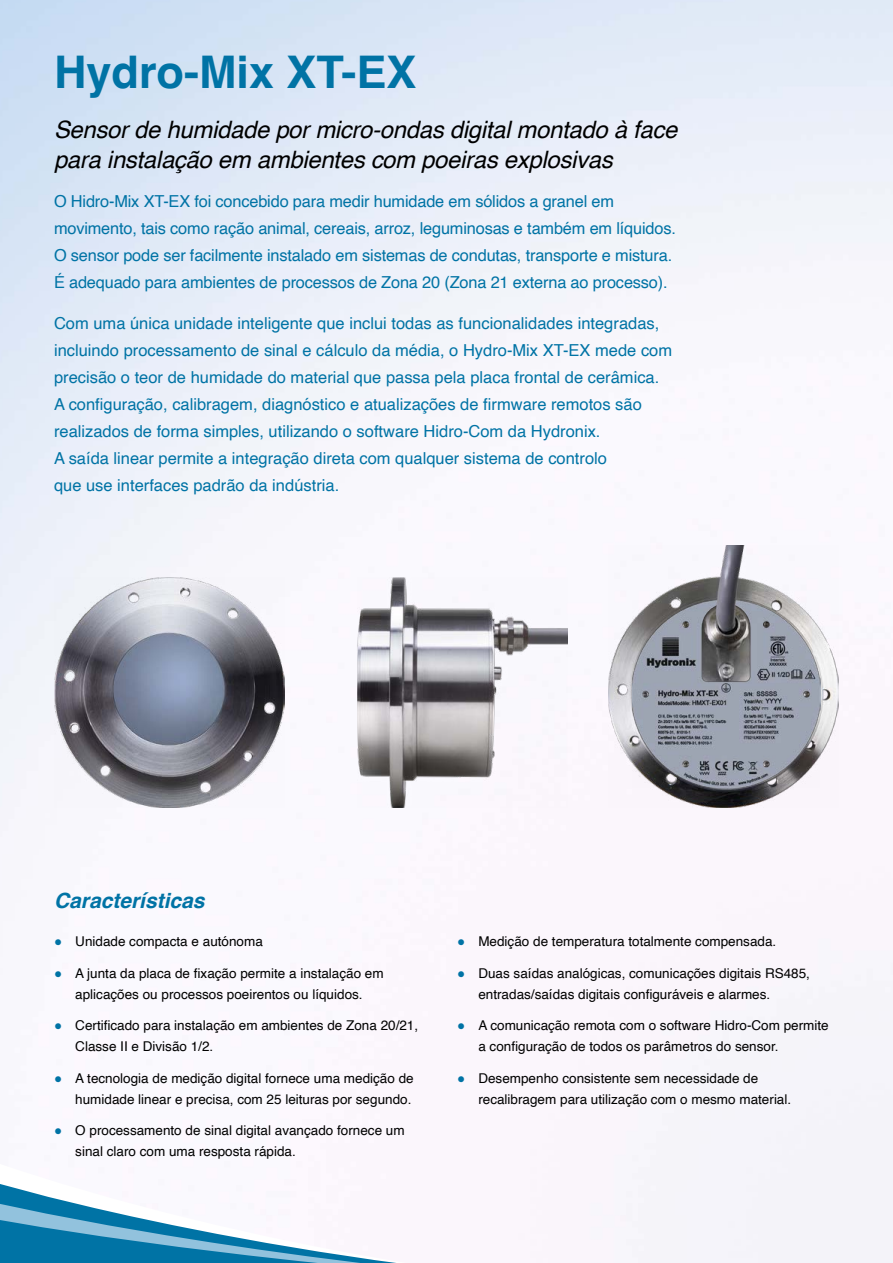
<style>
.page{position:relative;width:893px;height:1263px;background:#fff}
.page>*{position:absolute;margin:0;border:0;box-sizing:border-box;transform-origin:0 0}
.t1{font:700 45px "Helvetica";color:#0073a5}
.t2{font:italic 24px/30px "Helvetica";letter-spacing:-.01em;color:#000}
.t3{font:italic 700 21px "Helvetica";color:#0073a5}
.t4{font:16.5px/27px "Helvetica";color:#0073a5}
.t5{font:13.5px/21px "Helvetica";color:#000}
.s1{color:#0073a5}
</style>
<div class="page">
<img style="left:0;top:0;width:893px;height:1263px">
<img style="left:608px;top:545px;width:231px;height:262px">
<img style="left:632px;top:599px;width:189px;height:189px">
<img style="left:54px;top:577px;width:231px;height:230px">
<img style="left:358px;top:577px;width:209px;height:230px">
<h1 class="t1" style="left:54px;top:44px;width:364px">Hydro-Mix XT-EX</h1>
<h2 class="t2" style="left:54px;top:115px;width:625px">Sensor de humidade por micro-ondas digital montado à face para instalação em ambientes com poeiras explosivas</h2>
<p class="t4" style="left:54px;top:189px;width:623px">O Hidro-Mix XT-EX foi concebido para medir humidade em sólidos a granel em movimento, tais como ração animal, cereais, arroz, leguminosas e também em líquidos.<br>O sensor pode ser facilmente instalado em sistemas de condutas, transporte e mistura.<br>É adequado para ambientes de processos de Zona 20 (Zona 21 externa ao processo).</p>
<p class="t4" style="left:54px;top:310px;width:620px">Com uma única unidade inteligente que inclui todas as funcionalidades integradas, incluindo processamento de sinal e cálculo da média, o Hydro-Mix XT-EX mede com precisão o teor de humidade do material que passa pela placa frontal de cerâmica.<br>A configuração, calibragem, diagnóstico e atualizações de firmware remotos são realizados de forma simples, utilizando o software Hidro-Com da Hydronix.<br>A saída linear permite a integração direta com qualquer sistema de controlo<br>que use interfaces padrão da indústria.</p>
<p class="t3" style="left:54px;top:888px;width:152px">Características</p>
<p class="t5" style="left:54px;top:931px;width:210px"><span class="s1">●</span> Unidade compacta e autónoma</p>
<p class="t5" style="left:54px;top:963px;width:331px;text-align:center"><span class="s1">●</span> A junta da placa de fixação permite a instalação em aplicações ou processos poeirentos ou líquidos.</p>
<p class="t5" style="left:75px;top:1015px;width:344px;text-indent:-21px"><span class="s1">●</span> Certificado para instalação em ambientes de Zona 20/21,<br>Classe II e Divisão 1/2.</p>
<p class="t5" style="left:54px;top:1068px;width:361px;text-align:right"><span class="s1">●</span> A tecnologia de medição digital fornece uma medição de humidade linear e precisa, com 25 leituras por segundo.</p>
<p class="t5" style="left:75px;top:1120px;width:331px;text-indent:-21px"><span class="s1">●</span> O processamento de sinal digital avançado fornece um sinal claro com uma resposta rápida.</p>
<p class="t5" style="left:457px;top:931px;width:321px"><span class="s1">●</span> Medição de temperatura totalmente compensada.</p>
<p class="t5" style="left:478px;top:963px;width:333px;text-indent:-21px"><span class="s1">●</span> Duas saídas analógicas, comunicações digitais RS485, entradas/saídas digitais configuráveis e alarmes.</p>
<p class="t5" style="left:478px;top:1015px;width:352px;text-indent:-21px"><span class="s1">●</span> A comunicação remota com o software Hidro-Com permite a configuração de todos os parâmetros do sensor.</p>
<p class="t5" style="left:478px;top:1068px;width:314px;text-indent:-21px"><span class="s1">●</span> Desempenho consistente sem necessidade de recalibragem para utilização com o mesmo material.</p>
</div>
